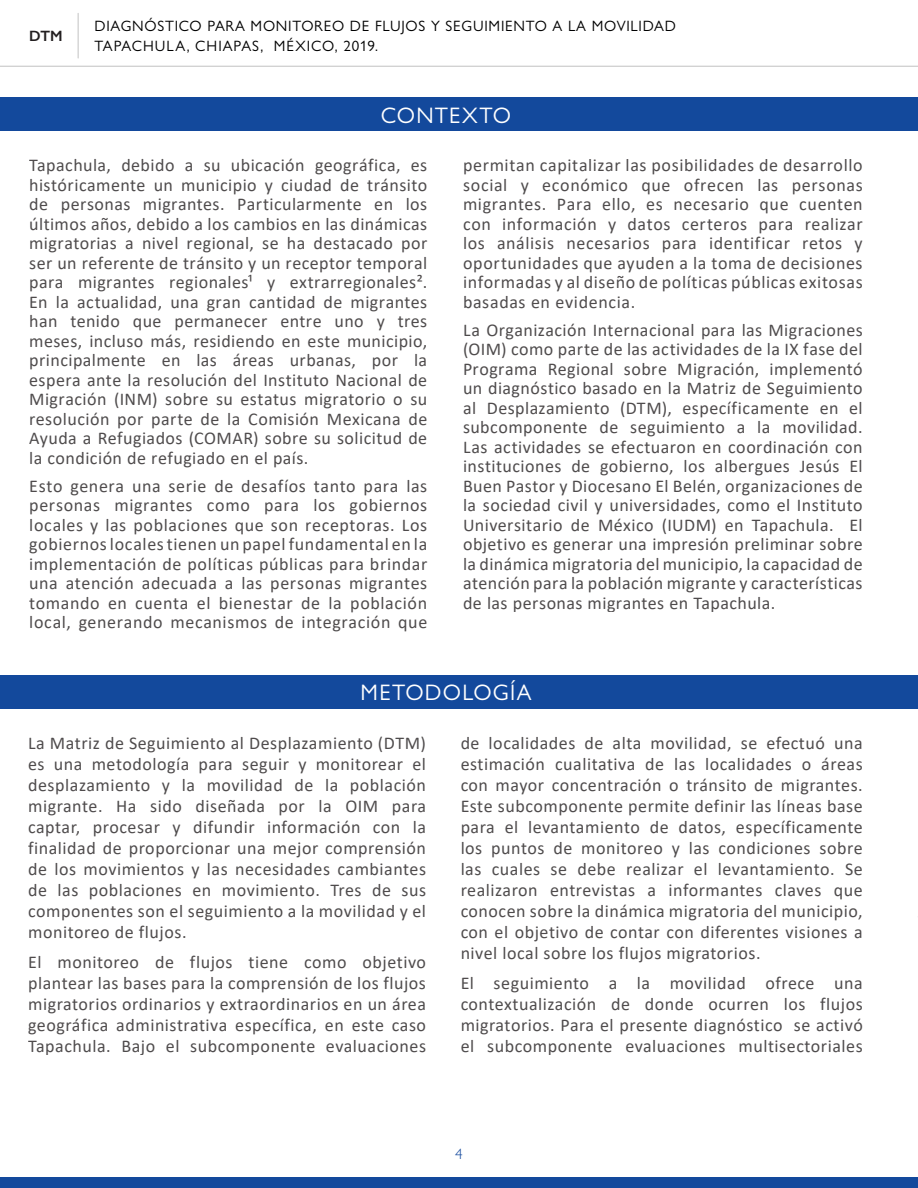
<style>
.page{position:relative;width:918px;height:1188px;background:#fff}
.page>*{position:absolute;margin:0;border:0;box-sizing:border-box;transform-origin:0 0}
.t1{font:22.5px "Gill Sans Nova";letter-spacing:.01em;color:#fff}
.t2{font:22.5px "Gill Sans Nova";letter-spacing:.055em;color:#fff}
.t3{font:22.5px "Gill Sans Nova";letter-spacing:.05em;color:#fff}
.t4{font:18px/19.5px "Calibri";letter-spacing:.03em;color:#231f20;text-align:justify}
.t5{font:15px/19.8px "Gill Sans Nova";letter-spacing:.05em;color:#000001}
.t6{font:600 15px "Gill Sans Nova";color:#231f20}
.t7{font:300 15px "Gill Sans Nova";color:#14499d}
</style>
<div class="page">
<div style="left:0;top:98px;width:918px;height:33px;background:#13499c"></div>
<div style="left:0;top:675px;width:918px;height:34px;background:#13499c"></div>
<hr style="left:78px;top:13px;width:1px;height:45px;background:#000">
<hr style="left:0;top:66px;width:918px;height:1px;background:#000">
<div style="left:0;top:1178px;width:918px;height:10px;background:#13499c"></div>
<p class="t6" style="left:29px;top:27px;width:35px">DTM</p>
<p class="t5" style="left:94px;top:16px;width:583px">DIAGNÓSTICO PARA MONITOREO DE FLUJOS Y SEGUIMIENTO A LA MOVILIDAD<br>TAPACHULA, CHIAPAS, MÉXICO, 2019.</p>
<p class="t3" style="left:381px;top:101px;width:132px">CONTEXTO</p>
<p class="t1" style="left:383px;top:101px;width:154px">BACKGROUND</p>
<p class="t4" style="left:29px;top:155px;width:400px">Tapachula, debido a su ubicación geográfica, es históricamente un municipio y ciudad de tránsito de personas migrantes. Particularmente en los últimos años, debido a los cambios en las dinámicas migratorias a nivel regional, se ha destacado por ser un referente de tránsito y un receptor temporal para migrantes regionales¹ y extrarregionales².<br>En la actualidad, una gran cantidad de migrantes han tenido que permanecer entre uno y tres meses, incluso más, residiendo en este municipio, principalmente en las áreas urbanas, por la espera ante la resolución del Instituto Nacional de Migración (INM) sobre su estatus migratorio o su resolución por parte de la Comisión Mexicana de Ayuda a Refugiados (COMAR) sobre su solicitud de la condición de refugiado en el país.</p>
<p class="t4" style="left:29px;top:476px;width:400px">Esto genera una serie de desafíos tanto para las personas migrantes como para los gobiernos locales y las poblaciones que son receptoras. Los gobiernos locales tienen un papel fundamental en la implementación de políticas públicas para brindar una atención adecuada a las personas migrantes tomando en cuenta el bienestar de la población local, generando mecanismos de integración que</p>
<p class="t4" style="left:463px;top:155px;width:401px">permitan capitalizar las posibilidades de desarrollo social y económico que ofrecen las personas migrantes. Para ello, es necesario que cuenten con información y datos certeros para realizar los análisis necesarios para identificar retos y oportunidades que ayuden a la toma de decisiones informadas y al diseño de políticas públicas exitosas basadas en evidencia.</p>
<p class="t4" style="left:463px;top:320px;width:401px">La Organización Internacional para las Migraciones (OIM) como parte de las actividades de la IX fase del Programa Regional sobre Migración, implementó un diagnóstico basado en la Matriz de Seguimiento al Desplazamiento (DTM), específicamente en el subcomponente de seguimiento a la movilidad.<br>Las actividades se efectuaron en coordinación con instituciones de gobierno, los albergues Jesús El Buen Pastor y Diocesano El Belén, organizaciones de la sociedad civil y universidades, como el Instituto Universitario de México (IUDM) en Tapachula. El objetivo es generar una impresión preliminar sobre la dinámica migratoria del municipio, la capacidad de atención para la población migrante y características de las personas migrantes en Tapachula.</p>
<p class="t2" style="left:361px;top:679px;width:172px">METODOLOGÍA</p>
<p class="t1" style="left:374px;top:679px;width:171px">METHODOLOGY</p>
<p class="t4" style="left:28px;top:732px;width:400px;line-height:21px">La Matriz de Seguimiento al Desplazamiento (DTM) es una metodología para seguir y monitorear el desplazamiento y la movilidad de la población migrante. Ha sido diseñada por la OIM para captar, procesar y difundir información con la finalidad de proporcionar una mejor comprensión de los movimientos y las necesidades cambiantes de las poblaciones en movimiento. Tres de sus componentes son el seguimiento a la movilidad y el monitoreo de flujos.</p>
<p class="t4" style="left:28px;top:951px;width:399px;line-height:21px">El monitoreo de flujos tiene como objetivo plantear las bases para la comprensión de los flujos migratorios ordinarios y extraordinarios en un área geográfica administrativa específica, en este caso Tapachula. Bajo el subcomponente evaluaciones</p>
<p class="t4" style="left:461px;top:732px;width:404px;line-height:21px">de localidades de alta movilidad, se efectuó una estimación cualitativa de las localidades o áreas con mayor concentración o tránsito de migrantes.<br>Este subcomponente permite definir las líneas base para el levantamiento de datos, específicamente los puntos de monitoreo y las condiciones sobre las cuales se debe realizar el levantamiento. Se realizaron entrevistas a informantes claves que conocen sobre la dinámica migratoria del municipio, con el objetivo de contar con diferentes visiones a nivel local sobre los flujos migratorios.</p>
<p class="t4" style="left:461px;top:972px;width:404px;line-height:21px">El seguimiento a la movilidad ofrece una contextualización de donde ocurren los flujos migratorios. Para el presente diagnóstico se activó el subcomponente evaluaciones multisectoriales</p>
<p class="t7" style="left:455px;top:1145px;width:9px">4</p>
</div>
